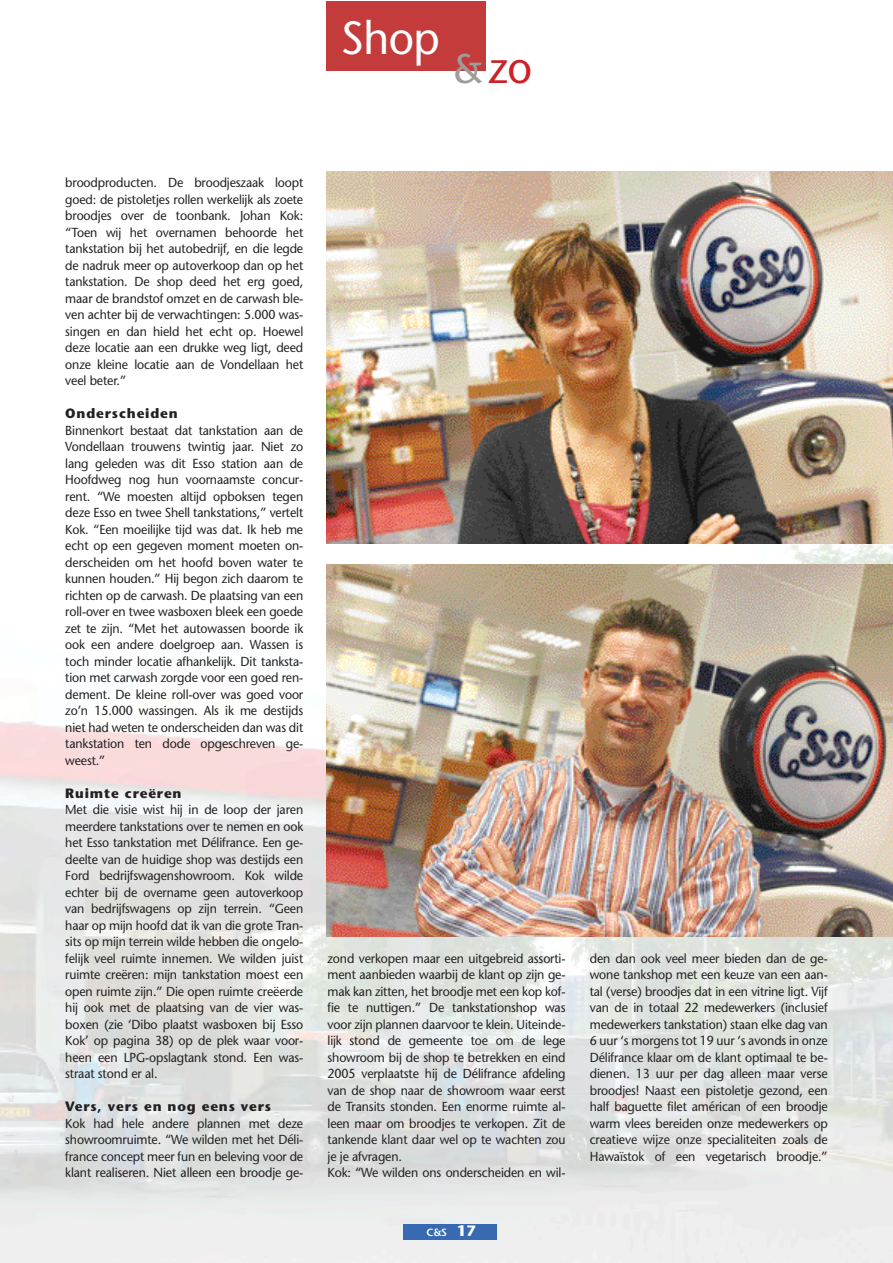
<style>
.page{position:relative;width:893px;height:1263px;background:#fff}
.page>*{position:absolute;margin:0;border:0;box-sizing:border-box;transform-origin:0 0}
.t1{font:46.5px "Stone Sans";color:#fff;scale:.95 1}
.t2{font:45.45px "Stone Sans";color:#ce2028;scale:.95 1}
.t3{font:700 13.5px "Stone Sans";letter-spacing:.065em;color:#232021}
.t4{font:13.05px/16.5px "Stone Sans";letter-spacing:-.01em;color:#232021;text-align:justify;scale:.95 1}
.t5{font:600 10.5px "Stone Sans";color:#fff}
.s1{font-size:41.25px;color:#9e9d9e}
.s2{font-weight:700;font-size:15px}
</style>
<div class="page">
<img style="left:0;top:544px;width:893px;height:719px">
<div style="left:403px;top:1224px;width:94px;height:15px;background:#386ab2"></div>
<div style="left:326px;top:1px;width:159px;height:70px;background:#c33c3b"></div>
<img style="left:326px;top:172px;width:567px;height:372px">
<img style="left:326px;top:564px;width:567px;height:373px">
<h1 class="t1" style="left:341px;top:19px;width:106px">Shop</h1>
<h2 class="t2" style="left:452px;top:50px;width:85px"><span class="s1">&amp;</span>zo</h2>
<p class="t4" style="left:65px;top:176px;width:252px">broodproducten. De broodjeszaak loopt goed: de pistoletjes rollen werkelijk als zoete broodjes over de toonbank. Johan Kok: “Toen wij het overnamen behoorde het tankstation bij het autobedrijf, en die legde de nadruk meer op autoverkoop dan op het tankstation. De shop deed het erg goed, maar de brandstof omzet en de carwash ble&shy;ven achter bij de verwachtingen: 5.000 was&shy;singen en dan hield het echt op. Hoewel deze locatie aan een drukke weg ligt, deed onze kleine locatie aan de Vondellaan het veel beter.”</p>
<p class="t3" style="left:65px;top:409px;width:114px">Onderscheiden</p>
<p class="t4" style="left:65px;top:424px;width:252px">Binnenkort bestaat dat tankstation aan de Vondellaan trouwens twintig jaar. Niet zo lang geleden was dit Esso station aan de Hoofdweg nog hun voornaamste concur&shy;rent. “We moesten altijd opboksen tegen deze Esso en twee Shell tankstations,” vertelt Kok. “Een moeilijke tijd was dat. Ik heb me echt op een gegeven moment moeten on&shy;derscheiden om het hoofd boven water te kunnen houden.” Hij begon zich daarom te richten op de carwash. De plaatsing van een roll-over en twee wasboxen bleek een goede zet te zijn. “Met het autowassen boorde ik ook een andere doelgroep aan. Wassen is toch minder locatie afhankelijk. Dit tanksta&shy;tion met carwash zorgde voor een goed ren&shy;dement. De kleine roll-over was goed voor zo’n 15.000 wassingen. Als ik me destijds niet had weten te onderscheiden dan was dit tankstation ten dode opgeschreven ge&shy;weest.”</p>
<p class="t3" style="left:65px;top:788px;width:118px">Ruimte creëren</p>
<p class="t4" style="left:65px;top:803px;width:252px">Met die visie wist hij in de loop der jaren meerdere tankstations over te nemen en ook het Esso tankstation met Délifrance. Een ge&shy;deelte van de huidige shop was destijds een Ford bedrijfswagenshowroom. Kok wilde echter bij de overname geen autoverkoop van bedrijfswagens op zijn terrein. “Geen haar op mijn hoofd dat ik van die grote Tran&shy;sits op mijn terrein wilde hebben die ongelo&shy;felijk veel ruimte innemen. We wilden juist ruimte creëren: mijn tankstation moest een open ruimte zijn.” Die open ruimte creëerde hij ook met de plaatsing van de vier was&shy;boxen (zie ‘Dibo plaatst wasboxen bij Esso Kok’ op pagina 38) op de plek waar voor&shy;heen een LPG-opslagtank stond. Een was&shy;straat stond er al.</p>
<p class="t3" style="left:65px;top:1102px;width:207px">Vers, vers en nog eens vers</p>
<p class="t4" style="left:65px;top:1117px;width:252px">Kok had hele andere plannen met deze showroomruimte. “We wilden met het Déli&shy;france concept meer fun en beleving voor de klant realiseren. Niet alleen een broodje ge-</p>
<p class="t4" style="left:327px;top:952px;width:252px;text-align:left">zond verkopen maar een uitgebreid assorti&shy;ment aanbieden waarbij de klant op zijn ge&shy;mak kan zitten, het broodje met een kop kof&shy;fie te nuttigen.” De tankstationshop was voor zijn plannen daarvoor te klein. Uiteinde&shy;lijk stond de gemeente toe om de lege showroom bij de shop te betrekken en eind 2005 verplaatste hij de Délifrance afdeling van de shop naar de showroom waar eerst de Transits stonden. Een enorme ruimte al&shy;leen maar om broodjes te verkopen. Zit de tankende klant daar wel op te wachten zou je je afvragen.<br>Kok: “We wilden ons onderscheiden en wil-</p>
<p class="t5" style="left:426px;top:1229px;width:51px">C&amp;S <span class="s2">17</span></p>
<p class="t4" style="left:590px;top:952px;width:252px">den dan ook veel meer bieden dan de ge&shy;wone tankshop met een keuze van een aan&shy;tal (verse) broodjes dat in een vitrine ligt. Vijf van de in totaal 22 medewerkers (inclusief medewerkers tankstation) staan elke dag van 6 uur ‘s morgens tot 19 uur ‘s avonds in onze Délifrance klaar om de klant optimaal te be&shy;dienen. 13 uur per dag alleen maar verse broodjes! Naast een pistoletje gezond, een half baguette filet américan of een broodje warm vlees bereiden onze medewerkers op creatieve wijze onze specialiteiten zoals de Hawaïstok of een vegetarisch broodje.”</p>
</div>
